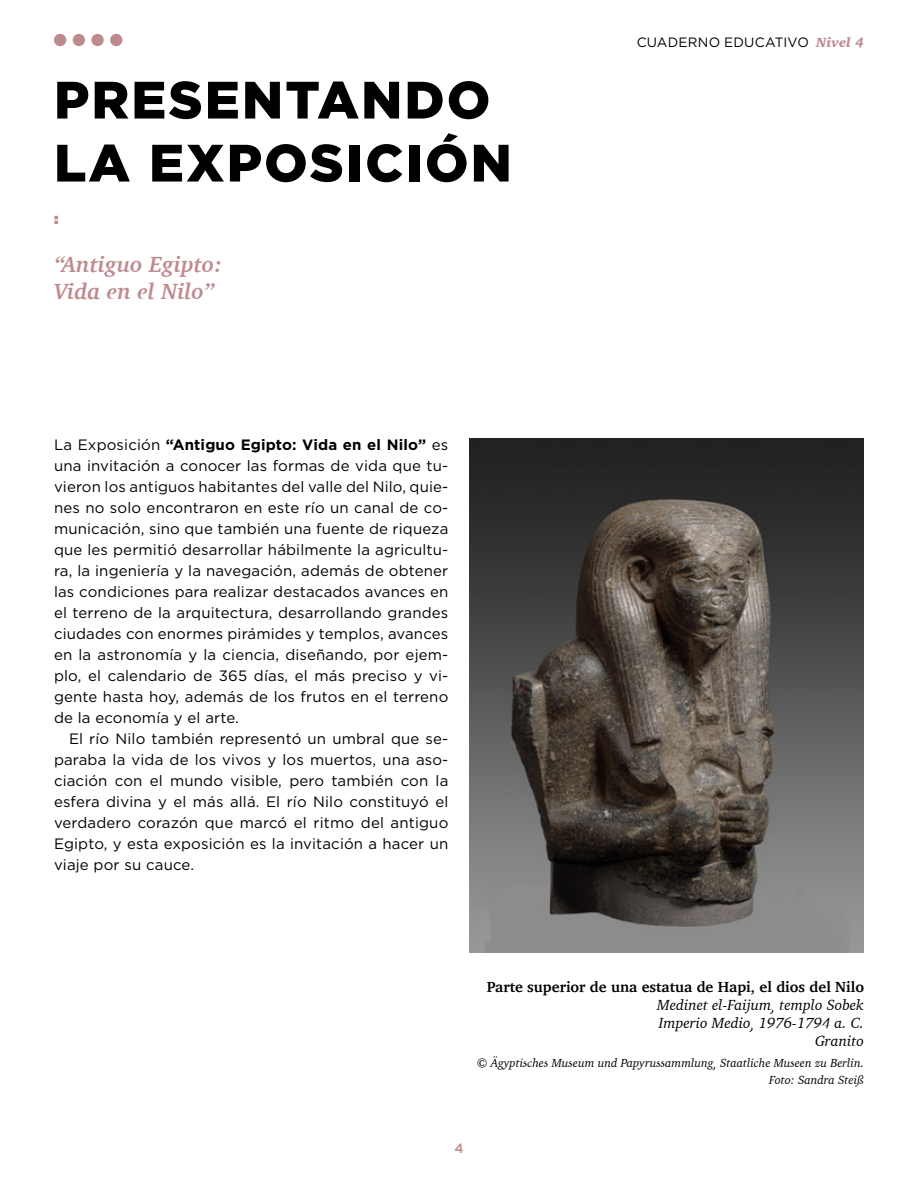
<style>
.page{position:relative;width:918px;height:1188px;background:#fff}
.page>*{position:absolute;margin:0;border:0;box-sizing:border-box;transform-origin:0 0}
.t1{font:900 52.5px/63px "Gotham";letter-spacing:.04em;color:#000}
.t2{font:italic 700 22.5px/27px "Charter";color:#be8a8d}
.t3{font:15px/21px "Gotham";letter-spacing:.01em;color:#000;text-align:justify}
.t4{font:italic 15px/18px "Charter";color:#000;text-align:right}
.t5{font:700 15px "Charter";color:#000}
.t6{font:900 15px "Gotham";color:#be8a8d}
.t7{font:13.5px "Gotham";letter-spacing:.015em;color:#000}
.t8{font:500 13.5px "Gotham";color:#be8a8d}
.t9{font:italic 12px/16.5px "Charter";color:#000;text-align:right}
.s1{font-weight:700}
.s2{font-family:"Charter";font-weight:900;font-style:italic;color:#be8a8d}
</style>
<div class="page">
<div style="left:54px;top:34px;width:12px;height:12px;background:#be8a8d;border-radius:50%"></div>
<div style="left:73px;top:34px;width:12px;height:12px;background:#be8a8d;border-radius:50%"></div>
<div style="left:91px;top:34px;width:13px;height:12px;background:#be8a8d;border-radius:50%"></div>
<div style="left:110px;top:34px;width:12px;height:12px;background:#be8a8d;border-radius:50%"></div>
<img style="left:470px;top:438px;width:394px;height:514px">
<h1 class="t1" style="left:54px;top:68px;width:459px">PRESENTANDO<br>LA EXPOSICIÓN</h1>
<p class="t6" style="left:54px;top:207px;width:6px">:</p>
<h2 class="t2" style="left:54px;top:250px;width:170px">“Antiguo Egipto:<br>Vida en el Nilo”</h2>
<p class="t3" style="left:54px;top:434px;width:396px">La Exposición <span class="s1">“Antiguo Egipto: Vida en el Nilo”</span> es una invitación a conocer las formas de vida que tu&shy;vieron los antiguos habitantes del valle del Nilo, quie&shy;nes no solo encontraron en este río un canal de co&shy;municación, sino que también una fuente de riqueza que les permitió desarrollar hábilmente la agricultu&shy;ra, la ingeniería y la navegación, además de obtener las condiciones para realizar destacados avances en el terreno de la arquitectura, desarrollando grandes ciudades con enormes pirámides y templos, avances en la astronomía y la ciencia, diseñando, por ejem&shy;plo, el calendario de 365 días, el más preciso y vi&shy;gente hasta hoy, además de los frutos en el terreno de la economía y el arte.</p>
<p class="t3" style="left:54px;top:728px;width:396px;text-indent:15px">El río Nilo también representó un umbral que se&shy;paraba la vida de los vivos y los muertos, una aso&shy;ciación con el mundo visible, pero también con la esfera divina y el más allá. El río Nilo constituyó el verdadero corazón que marcó el ritmo del antiguo Egipto, y esta exposición es la invitación a hacer un viaje por su cauce.</p>
<p class="t7" style="left:637px;top:34px;width:229px">CUADERNO EDUCATIVO <span class="s2">Nivel 4</span></p>
<p class="t5" style="left:487px;top:974px;width:379px">Parte superior de una estatua de Hapi, el dios del Nilo</p>
<p class="t4" style="left:657px;top:996px;width:208px">Medinet el-Faijum, templo Sobek<br>Imperio Medio, 1976-1794 a. C.<br>Granito</p>
<p class="t9" style="left:477px;top:1055px;width:389px">© Ägyptisches Museum und Papyrussammlung, Staatliche Museen zu Berlin.<br>Foto: Sandra Steiß</p>
<p class="t8" style="left:454px;top:1140px;width:11px">4</p>
</div>
